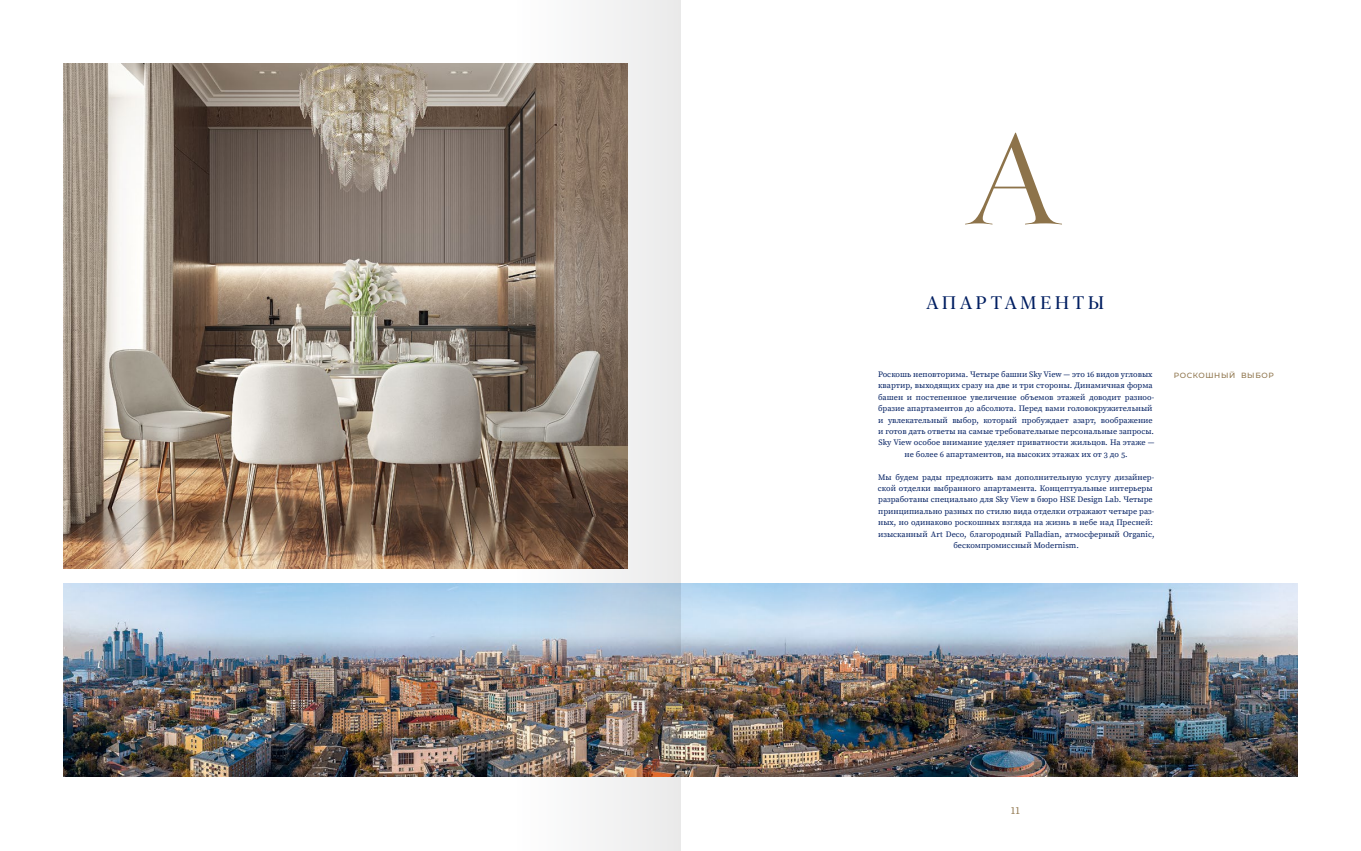
<style>
.page{position:relative;width:1361px;height:851px;background:#fff}
.page>*{position:absolute;margin:0;border:0;box-sizing:border-box;transform-origin:0 0}
.t1{font:140.25px "Requiem Fine HTF Roman";color:#8d734a}
.t2{font:18px "New York Large";letter-spacing:.215em;color:#001e61}
.t3{font:10.5px "Source Serif Pro";color:#8d734a}
.t4{font:8.25px/11.4px "Source Serif Pro";color:#001e61;text-align:center}
.t5{font:500 7.5px "Montserrat";letter-spacing:.08em;color:#8d734a}
</style>
<div class="page">
<img style="left:64px;top:584px;width:1233px;height:192px">
<img style="left:64px;top:64px;width:450px;height:504px">
<img style="left:514px;top:0;width:166px;height:850px">
<h1 class="t1" style="left:966px;top:96px;width:98px">A</h1>
<h2 class="t2" style="left:926px;top:290px;width:179px">АПАРТАМЕНТЫ</h2>
<p class="t4" style="left:878px;top:368px;width:278px">Роскошь неповторима. Четыре башни Sky View — это 16 видов угловых квартир, выходящих сразу на две и три стороны. Динамичная форма башен и постепенное увеличение объемов этажей доводит разноо&shy;бразие апартаментов до абсолюта. Перед вами головокружительный и увлекательный выбор, который пробуждает азарт, воображение и готов дать ответы на самые требовательные персональные запросы.<br>Sky View особое внимание уделяет приватности жильцов. На этаже — не более 6 апартаментов, на высоких этажах их от 3 до 5.</p>
<p class="t4" style="left:878px;top:471px;width:278px">Мы будем рады предложить вам дополнительную услугу дизайнер&shy;ской отделки выбранного апартамента. Концептуальные интерьеры разработаны специально для Sky View в бюро HSE Design Lab. Четыре принципиально разных по стилю вида отделки отражают четыре раз&shy;ных, но одинаково роскошных взгляда на жизнь в небе над Пресней: изысканный Art Deco, благородный Palladian, атмосферный Organic, бескомпромиссный Modernism.</p>
<p class="t5" style="left:1174px;top:370px;width:101px">РОСКОШНЫЙ ВЫБОР</p>
<p class="t3" style="left:1011px;top:803px;width:10px">11</p>
</div>
